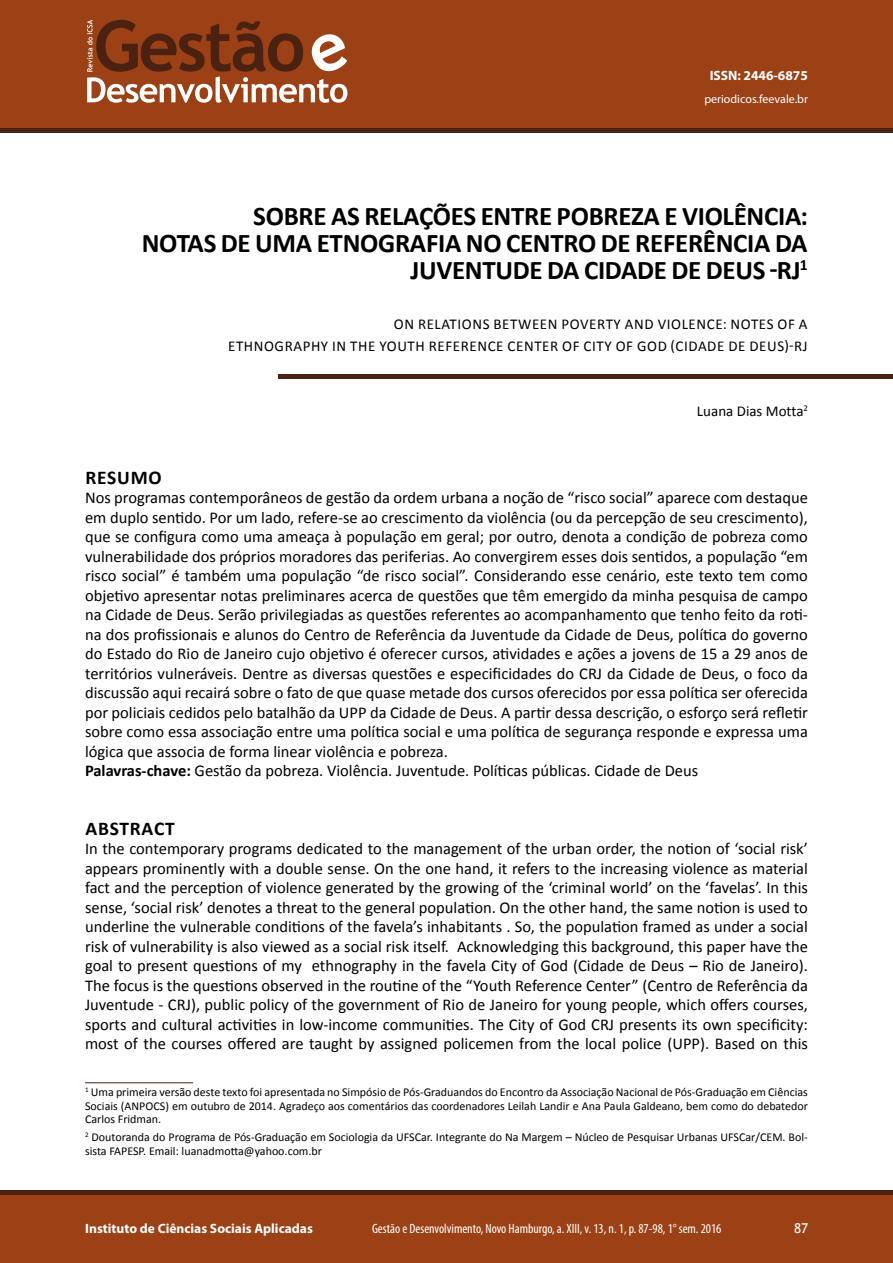
<style>
.page{position:relative;width:893px;height:1263px;background:#fff}
.page>*{position:absolute;margin:0;border:0;box-sizing:border-box;transform-origin:0 0}
.t1{font:700 27px/27px "Calibri";letter-spacing:-.01em;color:#000;text-align:right}
.t2{font:700 19.5px "Calibri";letter-spacing:.04em;color:#000}
.t3{font:16.5px/19.5px "Calibri";color:#000}
.t4{font:15px/22.5px "Calibri";letter-spacing:.04em;color:#000;text-align:right}
.t5{font:15px "Calibri";color:#000}
.t6{font:condensed 13.5px "Myriad Pro";color:#fff}
.t7{font:700 13.5px "Myriad Pro";color:#fff}
.t8{font:13.5px "Trebuchet MS";color:#fff}
.t9{font:12px/13.5px "Calibri";color:#000;text-align:justify}
.t10{font:12px "Myriad Pro";color:#fff}
.s1{font-weight:700}
</style>
<div class="page">
<div style="left:0;top:0;width:893px;height:129px;background:#9c4116"></div>
<svg style="left:87px;top:20px;width:260px;height:83px"></svg>
<div style="left:0;top:1193px;width:893px;height:70px;background:#9c4116"></div>
<div style="left:0;top:1190px;width:893px;height:5px;background:#4b2112"></div>
<hr style="left:0;top:129px;width:893px;height:4px;background:#4b2112">
<hr style="left:85px;top:1082px;width:108px;height:1px;background:#4b2112">
<div style="left:279px;top:374px;width:614px;height:5px;background:#4b2112"></div>
<p class="t7" style="left:710px;top:67px;width:100px">ISSN: 2446-6875</p>
<p class="t10" style="left:704px;top:91px;width:105px">periodicos.feevale.br</p>
<h1 class="t1" style="left:142px;top:203px;width:668px">SOBRE AS RELAÇÕES ENTRE POBREZA E VIOLÊNCIA:<br>NOTAS DE UMA ETNOGRAFIA NO CENTRO DE REFERÊNCIA DA<br>JUVENTUDE DA CIDADE DE DEUS -RJ<sup>1</sup></h1>
<p class="t4" style="left:228px;top:312px;width:581px">ON RELATIONS BETWEEN POVERTY AND VIOLENCE: NOTES OF A<br>ETHNOGRAPHY IN THE YOUTH REFERENCE CENTER OF CITY OF GOD (CIDADE DE DEUS)-RJ</p>
<p class="t5" style="left:697px;top:401px;width:112px">Luana Dias Motta<sup>2</sup></p>
<p class="t2" style="left:85px;top:465px;width:78px">RESUMO</p>
<p class="t3" style="left:85px;top:488px;width:724px">Nos programas contemporâneos de gestão da ordem urbana a noção de “risco social” aparece com destaque em duplo sentido. Por um lado, refere-se ao crescimento da violência (ou da percepção de seu crescimento), que se configura como uma ameaça à população em geral; por outro, denota a condição de pobreza como vulnerabilidade dos próprios moradores das periferias. Ao convergirem esses dois sentidos, a população “em risco social” é também uma população “de risco social”. Considerando esse cenário, este texto tem como objetivo apresentar notas preliminares acerca de questões que têm emergido da minha pesquisa de campo na Cidade de Deus. Serão privilegiadas as questões referentes ao acompanhamento que tenho feito da roti&shy;na dos profissionais e alunos do Centro de Referência da Juventude da Cidade de Deus, política do governo do Estado do Rio de Janeiro cujo objetivo é oferecer cursos, atividades e ações a jovens de 15 a 29 anos de territórios vulneráveis. Dentre as diversas questões e especificidades do CRJ da Cidade de Deus, o foco da discussão aqui recairá sobre o fato de que quase metade dos cursos oferecidos por essa política ser oferecida por policiais cedidos pelo batalhão da UPP da Cidade de Deus. A partir dessa descrição, o esforço será refletir sobre como essa associação entre uma política social e uma política de segurança responde e expressa uma lógica que associa de forma linear violência e pobreza.<br><span class="s1">Palavras-chave:</span> Gestão da pobreza. Violência. Juventude. Políticas públicas. Cidade de Deus</p>
<p class="t2" style="left:85px;top:816px;width:91px">ABSTRACT</p>
<p class="t3" style="left:85px;top:839px;width:724px;text-align:justify">In the contemporary programs dedicated to the management of the urban order, the notion of ‘social risk’ appears prominently with a double sense. On the one hand, it refers to the increasing violence as material fact and the perception of violence generated by the growing of the ‘criminal world’ on the ‘favelas’. In this sense, ‘social risk’ denotes a threat to the general population. On the other hand, the same notion is used to underline the vulnerable conditions of the favela’s inhabitants . So, the population framed as under a social risk of vulnerability is also viewed as a social risk itself. Acknowledging this background, this paper have the goal to present questions of my ethnography in the favela City of God (Cidade de Deus – Rio de Janeiro).<br>The focus is the questions observed in the routine of the “Youth Reference Center” (Centro de Referência da Juventude - CRJ), public policy of the government of Rio de Janeiro for young people, which offers courses, sports and cultural activities in low-income communities. The City of God CRJ presents its own specificity: most of the courses offered are taught by assigned policemen from the local police (UPP). Based on this</p>
<p class="t9" style="left:85px;top:1085px;width:724px"><sup>1</sup> Uma primeira versão deste texto foi apresentada no Simpósio de Pós-Graduandos do Encontro da Associação Nacional de Pós-Graduação em Ciências Sociais (ANPOCS) em outubro de 2014. Agradeço aos comentários das coordenadores Leilah Landir e Ana Paula Galdeano, bem como do debatedor Carlos Fridman.</p>
<p class="t9" style="left:85px;top:1130px;width:724px"><sup>2</sup> Doutoranda do Programa de Pós-Graduação em Sociologia da UFSCar. Integrante do Na Margem – Núcleo de Pesquisar Urbanas UFSCar/CEM. Bol&shy;sista FAPESP. Email: luanadmotta@yahoo.com.br</p>
<p class="t7" style="left:85px;top:1220px;width:229px">Instituto de Ciências Sociais Aplicadas</p>
<p class="t6" style="left:372px;top:1220px;width:351px">Gestão e Desenvolvimento, Novo Hamburgo, a. XIII, v. 13, n. 1, p. 87-98, 1° sem. 2016</p>
<p class="t8" style="left:794px;top:1220px;width:16px">87</p>
</div>
